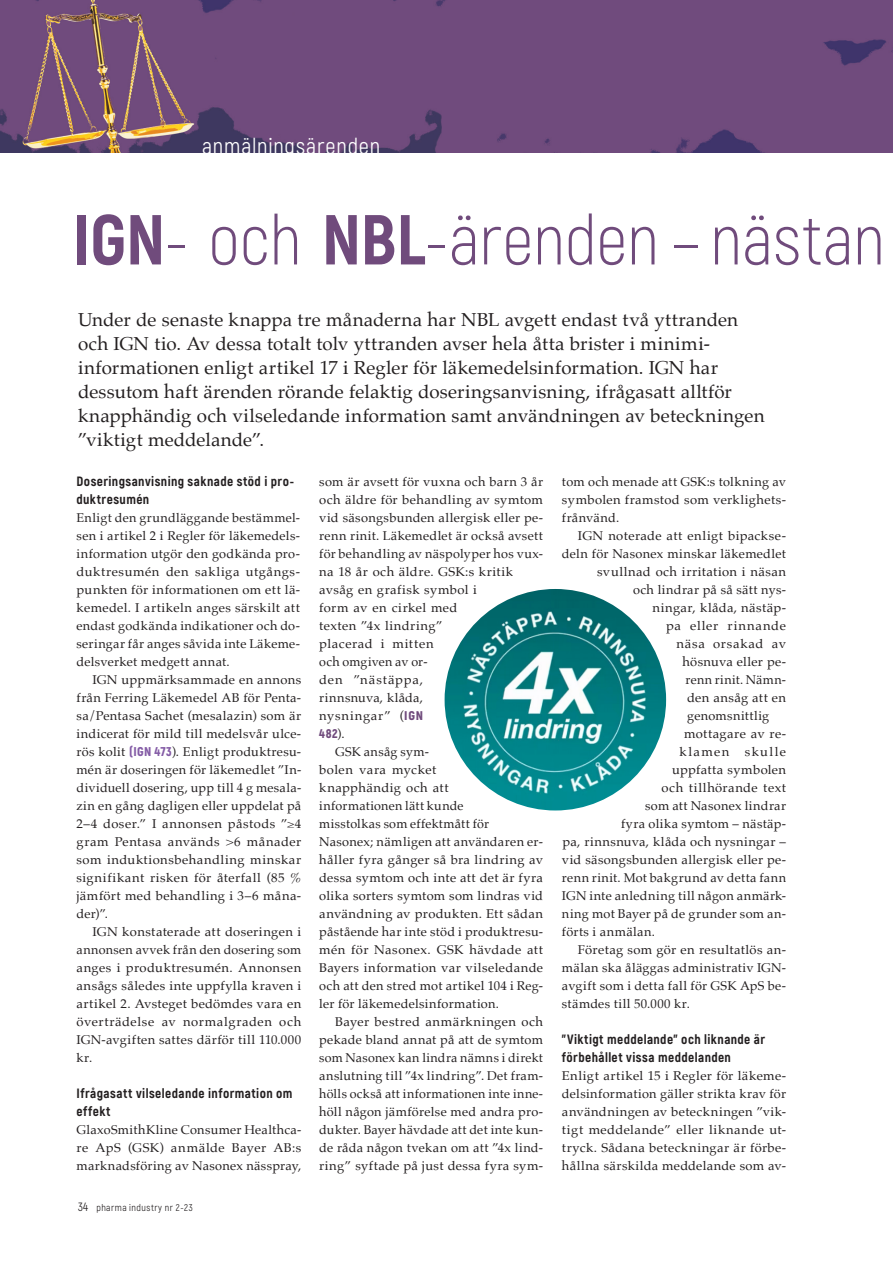
<style>
.page{position:relative;width:893px;height:1263px;background:#fff}
.page>*{position:absolute;margin:0;border:0;box-sizing:border-box;transform-origin:0 0}
.RUBRIK_Akrobat_30_p{font:300 70.5px "Akrobat";color:#704b7c}
.notis_bröd_Akrobat{font:22.5px "Akrobat";letter-spacing:.035em;color:#fff}
.INGRESS_Palatino{font:18.75px/24px "Palatino";letter-spacing:.01em;color:#231f20}
.mellanrubrik{font:800 13.5px/18px "Akrobat";letter-spacing:.03em;color:#231f20}
.BRÖDTEXT{font:12.75px/18px "Palatino";letter-spacing:.03em;color:#231f20;text-align:justify}
.BRÖDTEXT-2{font:12.75px "Palatino";letter-spacing:.06em;color:#231f20}
.BRÖDTEXT-3{font:12.75px "Palatino";letter-spacing:.055em;color:#231f20}
.BRÖDTEXT-4{font:12.75px "Palatino";letter-spacing:.105em;color:#231f20}
.BRÖDTEXT-5{font:900 12.6px "Akrobat";color:#704b7c}
.t1{font:9.75px "Akrobat";letter-spacing:.055em;color:#231f20}
.s1{font-weight:800}
.s2{font-family:"Akrobat";font-weight:900;color:#845ca6}
.s3{font-size:12px}
.s4{font-family:"Akrobat";font-weight:900;font-size:12.6px;color:#704b7c}
.s5{font-family:"Palatino";font-weight:400;font-size:12.75px;color:#231f20}
</style>
<div class="page">
<img style="left:0;top:0;width:893px;height:152px">
<img style="left:445px;top:589px;width:221px;height:221px;border-radius:111px">
<p class="notis_bröd_Akrobat" style="left:202px;top:132px;width:180px">anmälningsärenden</p>
<p class="RUBRIK_Akrobat_30_p" style="left:73px;top:198px;width:814px"><span class="s1">IGN</span>- och <span class="s1">NBL</span>-ärenden – nästan</p>
<p class="INGRESS_Palatino" style="left:78px;top:307px;width:688px">Under de senaste knappa tre månaderna har NBL avgett endast två yttranden och IGN tio. Av dessa totalt tolv yttranden avser hela åtta brister i minimi&shy;informationen enligt artikel 17 i Regler för läkemedelsinformation. IGN har dessutom haft ärenden rörande felaktig doseringsanvisning, ifrågasatt alltför knapphändig och vilseledande information samt användningen av beteckningen ”viktigt meddelande”.</p>
<p class="mellanrubrik" style="left:77px;top:472px;width:219px">Doseringsanvisning saknade stöd i pro&shy;duktresumén</p>
<p class="BRÖDTEXT" style="left:77px;top:509px;width:225px">Enligt den grundläggande bestämmel&shy;sen i artikel 2 i Regler för läkemedels&shy;information utgör den godkända pro&shy;duktresumén den sakliga utgångs&shy;punkten för informationen om ett lä&shy;kemedel. I artikeln anges särskilt att endast godkända indikationer och do&shy;seringar får anges såvida inte Läkeme&shy;delsverket medgett annat.</p>
<p class="BRÖDTEXT" style="left:77px;top:671px;width:226px;text-indent:16px">IGN uppmärksammade en annons från Ferring Läkemedel AB för Penta&shy;sa/Pentasa Sachet (mesalazin) som är indicerat för mild till medelsvår ulce&shy;rös kolit <span class="s2">(IGN 473</span>). Enligt produktresu&shy;mén är doseringen för läkemedlet ”In&shy;dividuell dosering, upp till 4 g mesala&shy;zin en gång dagligen eller uppdelat på 2–4 doser.” I annonsen påstods ”≥4 gram Pentasa används &gt;6 månader som induktionsbehandling minskar signifikant risken för återfall (85 % jämfört med behandling i 3–6 måna&shy;der)”.</p>
<p class="BRÖDTEXT" style="left:77px;top:923px;width:226px;text-indent:16px">IGN konstaterade att doseringen i annonsen avvek från den dosering som anges i produktresumén. Annonsen ansågs således inte uppfylla kraven i artikel 2. Avsteget bedömdes vara en överträdelse av normalgraden och IGN-avgiften sattes därför till 110.000 kr.</p>
<p class="mellanrubrik" style="left:77px;top:1084px;width:217px">Ifrågasatt vilseledande information om effekt</p>
<p class="BRÖDTEXT" style="left:77px;top:1121px;width:226px">GlaxoSmithKline Consumer Healthca&shy;re ApS (GSK) anmälde Bayer AB:s marknadsföring av Nasonex nässpray,</p>
<p class="t1" style="left:78px;top:1202px;width:116px"><span class="s3">34</span> pharma industry nr 2-23</p>
<p class="BRÖDTEXT" style="left:319px;top:473px;width:225px;text-align:left">som är avsett för vuxna och barn 3 år och äldre för behandling av symtom vid säsongsbunden allergisk eller pe&shy;renn rinit. Läkemedlet är också avsett för behandling av näspolyper hos vux&shy;na 18 år och äldre. GSK:s kritik avsåg en grafisk symbol i<br>form av en cirkel med<br>texten ”4x lindring”<br>placerad i mitten<br>och omgiven av or-<br>den ”nästäppa,<br>rinnsnuva, klåda,<br>nysningar” (<span class="s4">IGN</span></p>
<p class="BRÖDTEXT-5" style="left:319px;top:725px;width:27px">482<span class="s5">).</span></p>
<p class="BRÖDTEXT" style="left:319px;top:743px;width:225px;text-align:left;text-indent:16px">GSK ansåg sym-<br>bolen vara mycket<br>knapphändig och att<br>informationen lätt kunde<br>misstolkas som effektmått för<br>Nasonex; nämligen att användaren er&shy;håller fyra gånger så bra lindring av dessa symtom och inte att det är fyra olika sorters symtom som lindras vid användning av produkten. Ett sådan påstående har inte stöd i produktresu&shy;mén för Nasonex. GSK hävdade att<br>Bayers information var vilseledande och att den stred mot artikel 104 i Reg&shy;ler för läkemedelsinformation.</p>
<p class="BRÖDTEXT" style="left:319px;top:1013px;width:225px;text-indent:16px">Bayer bestred anmärkningen och pekade bland annat på att de symtom som Nasonex kan lindra nämns i direkt anslutning till ”4x lindring”. Det fram&shy;hölls också att informationen inte inne&shy;höll någon jämförelse med andra pro&shy;dukter. Bayer hävdade att det inte kun&shy;de råda någon tvekan om att ”4x lind&shy;ring” syftade på just dessa fyra sym-</p>
<p class="BRÖDTEXT" style="left:562px;top:473px;width:226px">tom och menade att GSK:s tolkning av symbolen framstod som verklighets&shy;frånvänd.</p>
<p class="BRÖDTEXT" style="left:578px;top:527px;width:210px">IGN noterade att enligt bipackse-</p>
<p class="BRÖDTEXT" style="left:562px;top:545px;width:226px">deln för Nasonex minskar läkemedlet</p>
<p class="BRÖDTEXT" style="left:597px;top:563px;width:191px">svullnad och irritation i näsan</p>
<p class="BRÖDTEXT" style="left:633px;top:581px;width:155px">och lindrar på så sätt nys-</p>
<p class="BRÖDTEXT" style="left:653px;top:599px;width:135px">ningar, klåda, nästäp-</p>
<p class="BRÖDTEXT-2" style="left:666px;top:615px;width:121px">pa eller rinnande</p>
<p class="BRÖDTEXT-3" style="left:677px;top:633px;width:111px">näsa orsakad av</p>
<p class="BRÖDTEXT" style="left:683px;top:653px;width:105px">hösnuva eller pe-</p>
<p class="BRÖDTEXT" style="left:686px;top:671px;width:102px">renn rinit. Nämn-</p>
<p class="BRÖDTEXT" style="left:687px;top:689px;width:100px">den ansåg att en</p>
<p class="BRÖDTEXT" style="left:687px;top:707px;width:84px">genomsnittlig</p>
<p class="BRÖDTEXT" style="left:684px;top:725px;width:103px">mottagare av re-</p>
<p class="BRÖDTEXT-4" style="left:680px;top:741px;width:108px">klamen skulle</p>
<p class="BRÖDTEXT" style="left:672px;top:761px;width:116px">uppfatta symbolen</p>
<p class="BRÖDTEXT" style="left:662px;top:779px;width:126px">och tillhörande text</p>
<p class="BRÖDTEXT" style="left:645px;top:797px;width:142px">som att Nasonex lindrar</p>
<p class="BRÖDTEXT" style="left:621px;top:815px;width:167px">fyra olika symtom – nästäp-</p>
<p class="BRÖDTEXT" style="left:563px;top:833px;width:225px">pa, rinnsnuva, klåda och nysningar –</p>
<p class="BRÖDTEXT" style="left:562px;top:851px;width:226px">vid säsongsbunden allergisk eller pe-</p>
<p class="BRÖDTEXT" style="left:562px;top:869px;width:226px">renn rinit. Mot bakgrund av detta fann</p>
<p class="BRÖDTEXT" style="left:562px;top:887px;width:226px">IGN inte anledning till någon anmärk-</p>
<p class="BRÖDTEXT" style="left:562px;top:905px;width:226px">ning mot Bayer på de grunder som an-</p>
<p class="BRÖDTEXT" style="left:562px;top:923px;width:95px">förts i anmälan.</p>
<p class="BRÖDTEXT" style="left:562px;top:941px;width:226px;text-indent:16px">Företag som gör en resultatlös an&shy;mälan ska åläggas administrativ IGN&shy;avgift som i detta fall för GSK ApS be&shy;stämdes till 50.000 kr.</p>
<p class="mellanrubrik" style="left:562px;top:1030px;width:205px">”Viktigt meddelande” och liknande är förbehållet vissa meddelanden</p>
<p class="BRÖDTEXT" style="left:562px;top:1067px;width:226px">Enligt artikel 15 i Regler för läkeme&shy;delsinformation gäller strikta krav för användningen av beteckningen ”vik&shy;tigt meddelande” eller liknande ut&shy;tryck. Sådana beteckningar är förbe&shy;hållna särskilda meddelande som av-</p>
</div>
